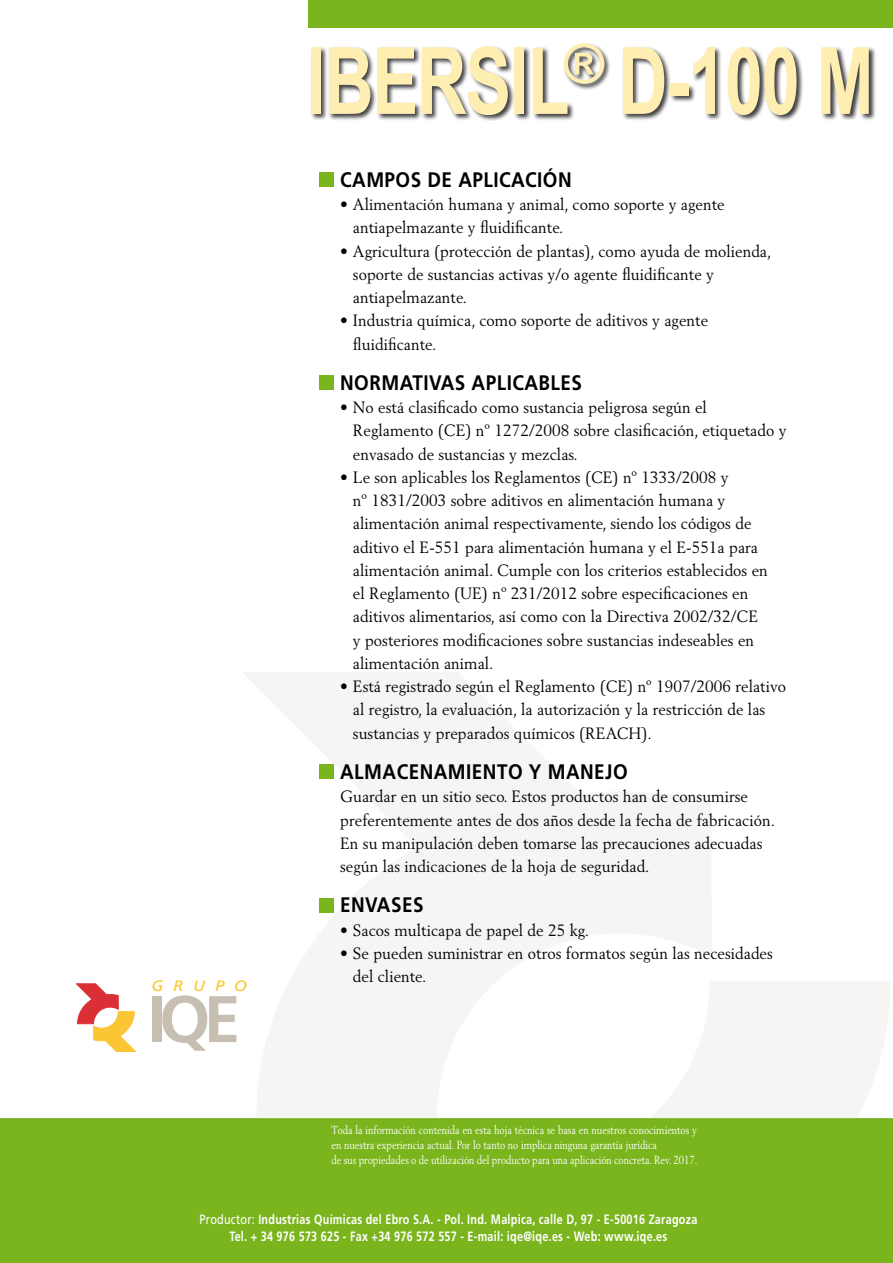
<style>
.page{position:relative;width:893px;height:1263px;background:#fff}
.page>*{position:absolute;margin:0;border:0;box-sizing:border-box;transform-origin:0 0}
.t1{font:700 93px "Arial";letter-spacing:-.02em;color:#ffeeb2;scale:.74 1}
.t2{font:700 21px "Frutiger";letter-spacing:.025em;color:#000;scale:.9 1}
.t3{font:16.2px/23.2px "Berling LT Std";letter-spacing:.005em;color:#000;scale:.95 1}
.t4{font:italic 15px "Frutiger";letter-spacing:.6em;color:#fcc533;scale:1.1 1}
.t5{font:700 13.5px/16.2px "Frutiger";letter-spacing:.025em;color:#fff;text-align:center;scale:.8 1}
.t6{font:11.55px/15px "Berling LT Std";color:#fff;scale:.83 1}
.s1{font-weight:400}
</style>
<div class="page">
<img style="left:0;top:172px;width:893px;height:1091px">
<div style="left:310px;top:42px;width:567px;height:79px;background:#000;opacity:.75"></div>
<div style="left:308px;top:0;width:585px;height:28px;background:#7ab51d"></div>
<svg style="left:76px;top:983px;width:60px;height:69px"></svg>
<div style="left:152px;top:996px;width:9px;height:46px;background:#c7bfb1"></div>
<svg style="left:162px;top:995px;width:74px;height:56px"></svg>
<div style="left:319px;top:172px;width:14px;height:15px;background:#7ab51d"></div>
<div style="left:319px;top:375px;width:14px;height:15px;background:#7ab51d"></div>
<div style="left:319px;top:764px;width:14px;height:15px;background:#7ab51d"></div>
<div style="left:319px;top:898px;width:14px;height:14px;background:#7ab51d"></div>
<p class="t4" style="left:151px;top:977px;width:88px">GRUPO</p>
<h1 class="t1" style="left:306px;top:20px;width:768px">IBERSIL<sup>®</sup> D-100 M</h1>
<p class="t2" style="left:340px;top:167px;width:259px">CAMPOS DE APLICACIÓN</p>
<p class="t3" style="left:353px;top:193px;width:393px;text-indent:-13px">• Alimentación humana y animal, como soporte y agente antiapelmazante y fluidificante.</p>
<p class="t3" style="left:353px;top:239px;width:442px;text-indent:-13px">• Agricultura (protección de plantas), como ayuda de molienda, soporte de sustancias activas y/o agente fluidificante y antiapelmazante.</p>
<p class="t3" style="left:353px;top:309px;width:375px;text-indent:-13px">• Industria química, como soporte de aditivos y agente fluidificante.</p>
<p class="t2" style="left:340px;top:370px;width:270px">NORMATIVAS APLICABLES</p>
<p class="t3" style="left:353px;top:396px;width:458px;text-indent:-13px">• No está clasificado como sustancia peligrosa según el<br>Reglamento (CE) nº 1272/2008 sobre clasificación, etiquetado y envasado de sustancias y mezclas.</p>
<p class="t3" style="left:353px;top:465px;width:438px;text-indent:-13px">• Le son aplicables los Reglamentos (CE) nº 1333/2008 y<br>nº 1831/2003 sobre aditivos en alimentación humana y alimentación animal respectivamente, siendo los códigos de aditivo el E-551 para alimentación humana y el E-551a para alimentación animal. Cumple con los criterios establecidos en el Reglamento (UE) nº 231/2012 sobre especificaciones en aditivos alimentarios, así como con la Directiva 2002/32/CE y posteriores modificaciones sobre sustancias indeseables en alimentación animal.</p>
<p class="t3" style="left:353px;top:675px;width:458px;text-indent:-13px">• Está registrado según el Reglamento (CE) nº 1907/2006 relativo al registro, la evaluación, la autorización y la restricción de las sustancias y preparados químicos (REACH).</p>
<p class="t2" style="left:340px;top:759px;width:321px">ALMACENAMIENTO Y MANEJO</p>
<p class="t3" style="left:340px;top:785px;width:459px">Guardar en un sitio seco. Estos productos han de consumirse preferentemente antes de dos años desde la fecha de fabricación.<br>En su manipulación deben tomarse las precauciones adecuadas según las indicaciones de la hoja de seguridad.</p>
<p class="t2" style="left:340px;top:893px;width:94px">ENVASES</p>
<p class="t3" style="left:340px;top:918px;width:263px">• Sacos multicapa de papel de 25 kg.</p>
<p class="t3" style="left:353px;top:941px;width:443px;text-indent:-13px">• Se pueden suministrar en otros formatos según las necesidades del cliente.</p>
<p class="t6" style="left:331px;top:1122px;width:443px">Toda la información contenida en esta hoja técnica se basa en nuestros conocimientos y en nuestra experiencia actual. Por lo tanto no implica ninguna garantía jurídica<br>de sus propiedades o de utilización del producto para una aplicación concreta. Rev. 2017.</p>
<p class="t5" style="left:200px;top:1211px;width:624px"><span class="s1">Productor:</span> Industrias Químicas del Ebro S.A. - Pol. Ind. Malpica, calle D, 97 - E-50016 Zaragoza<br>Tel. + 34 976 573 625 - Fax +34 976 572 557 - E-mail: iqe@iqe.es - Web: www.iqe.es</p>
</div>
